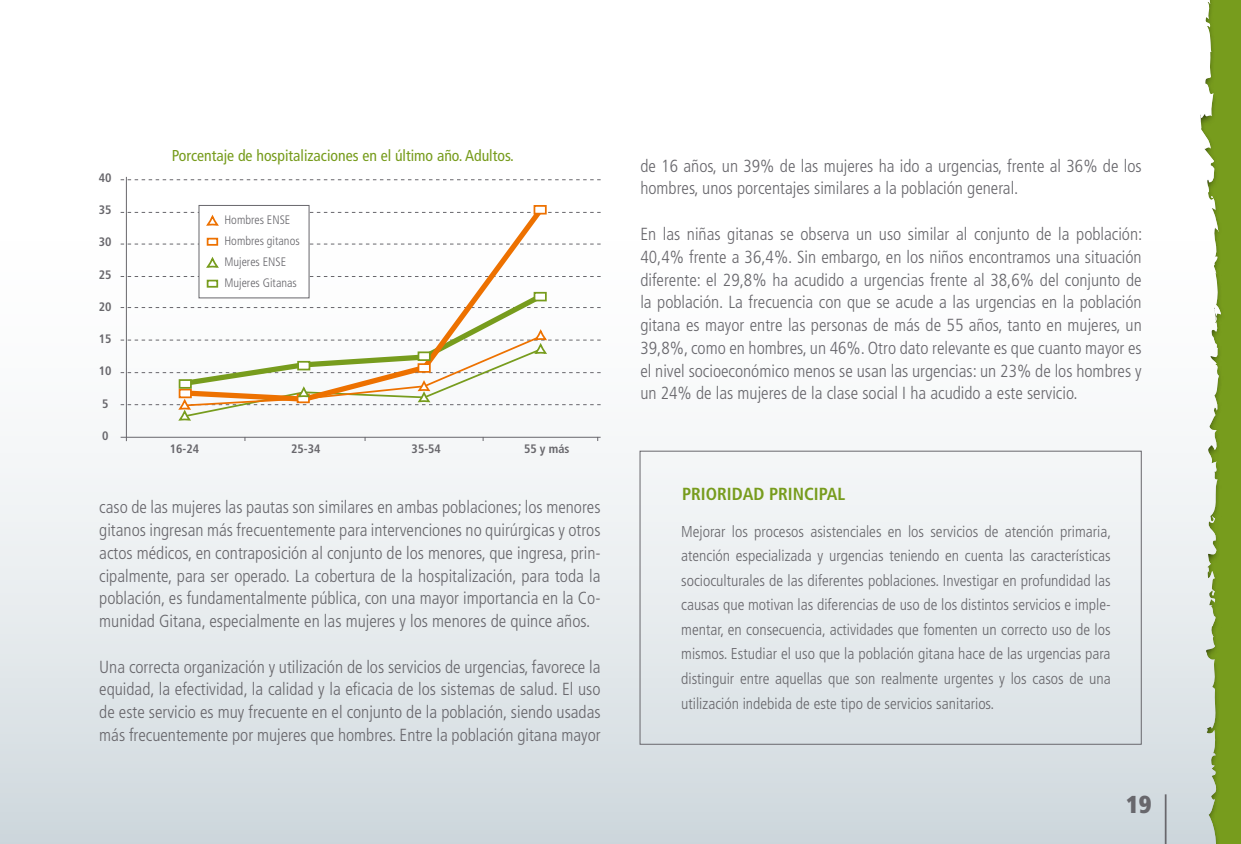
<style>
.page{position:relative;width:1241px;height:844px;background:#fff}
.page>*{position:absolute;margin:0;border:0;box-sizing:border-box;transform-origin:0 0}
.t1{font:900 condensed 24.5px "Frutiger";color:#68676c}
.t2{font:300 condensed 17.5px/22.8px "Frutiger";color:#68676c;text-align:justify}
.t3{font:700 condensed 17.5px "Frutiger";color:#779c1d}
.t4{font:300 condensed 15.75px/24.5px "Frutiger";color:#68676c;text-align:justify}
.t5{font:condensed 15.75px "Frutiger";color:#779c1d}
.t6{font:300 condensed 12.25px/21px "Frutiger";color:#68676c}
.t7{font:700 condensed 12.25px "Frutiger";color:#68676c}
</style>
<div class="page">
<div style="left:0;top:240px;width:1240px;height:603px;background:linear-gradient(to bottom,#fff,#d2dadf)"></div>
<hr style="left:1164px;top:794px;width:2px;height:49px;background:#68676c">
<div style="left:639px;top:450px;width:502px;height:294px;border:1px solid #68676c"></div>
<div style="left:1199px;top:0;width:41px;height:843px;background:#000;opacity:.75"></div>
<hr style="left:126px;top:177px;width:1px;height:264px;background:#68676c">
<hr style="left:121px;top:436px;width:479px;height:1px;background:#68676c">
<svg style="left:121px;top:276px;width:479px;height:1px"></svg>
<svg style="left:121px;top:243px;width:479px;height:1px"></svg>
<svg style="left:121px;top:179px;width:479px;height:1px"></svg>
<svg style="left:180px;top:205px;width:369px;height:83px"></svg>
<div style="left:533px;top:205px;width:13px;height:9px;background:#fff;border:2px solid #ed7100"></div>
<div style="left:198px;top:205px;width:111px;height:93px;background:#fff;border:1px solid #68676c"></div>
<svg style="left:207px;top:238px;width:11px;height:8px"></svg>
<svg style="left:207px;top:279px;width:11px;height:8px"></svg>
<svg style="left:121px;top:212px;width:479px;height:15px"></svg>
<svg style="left:206px;top:257px;width:13px;height:11px"></svg>
<svg style="left:121px;top:288px;width:479px;height:133px"></svg>
<p class="t7" style="left:99px;top:170px;width:14px">40</p>
<p class="t7" style="left:99px;top:202px;width:14px">35</p>
<p class="t7" style="left:99px;top:235px;width:14px">30</p>
<p class="t7" style="left:99px;top:267px;width:14px">25</p>
<p class="t7" style="left:99px;top:299px;width:14px">20</p>
<p class="t7" style="left:99px;top:331px;width:14px">15</p>
<p class="t7" style="left:99px;top:364px;width:14px">10</p>
<p class="t7" style="left:102px;top:396px;width:8px">5</p>
<p class="t7" style="left:102px;top:428px;width:8px">0</p>
<p class="t5" style="left:172px;top:146px;width:343px">Porcentaje de hospitalizaciones en el último año. Adultos.</p>
<p class="t6" style="left:224px;top:210px;width:77px">Hombres ENSE<br>Hombres gitanos<br>Mujeres ENSE<br>Mujeres Gitanas</p>
<p class="t7" style="left:170px;top:441px;width:31px">16-24</p>
<p class="t7" style="left:291px;top:441px;width:31px">25-34</p>
<p class="t7" style="left:411px;top:441px;width:31px">35-54</p>
<p class="t7" style="left:524px;top:441px;width:47px">55 y más</p>
<p class="t2" style="left:99px;top:496px;width:503px">caso de las mujeres las pautas son similares en ambas poblaciones; los menores gitanos ingresan más frecuentemente para intervenciones no quirúrgicas y otros actos médicos, en contraposición al conjunto de los menores, que ingresa, prin&shy;cipalmente, para ser operado. La cobertura de la hospitalización, para toda la población, es fundamentalmente pública, con una mayor importancia en la Co&shy;munidad Gitana, especialmente en las mujeres y los menores de quince años.</p>
<p class="t2" style="left:99px;top:655px;width:503px">Una correcta organización y utilización de los servicios de urgencias, favorece la equidad, la efectividad, la calidad y la eficacia de los sistemas de salud. El uso de este servicio es muy frecuente en el conjunto de la población, siendo usadas más frecuentemente por mujeres que hombres. Entre la población gitana mayor</p>
<p class="t2" style="left:640px;top:154px;width:503px">de 16 años, un 39% de las mujeres ha ido a urgencias, frente al 36% de los hombres, unos porcentajes similares a la población general.</p>
<p class="t2" style="left:640px;top:223px;width:503px">En las niñas gitanas se observa un uso similar al conjunto de la población:<br>40,4% frente a 36,4%. Sin embargo, en los niños encontramos una situación diferente: el 29,8% ha acudido a urgencias frente al 38,6% del conjunto de la población. La frecuencia con que se acude a las urgencias en la población gitana es mayor entre las personas de más de 55 años, tanto en mujeres, un 39,8%, como en hombres, un 46%. Otro dato relevante es que cuanto mayor es el nivel socioeconómico menos se usan las urgencias: un 23% de los hombres y un 24% de las mujeres de la clase social I ha acudido a este servicio.</p>
<p class="t3" style="left:682px;top:483px;width:165px">PRIORIDAD PRINCIPAL</p>
<p class="t4" style="left:681px;top:519px;width:431px">Mejorar los procesos asistenciales en los servicios de atención primaria, atención especializada y urgencias teniendo en cuenta las características socioculturales de las diferentes poblaciones. Investigar en profundidad las causas que motivan las diferencias de uso de los distintos servicios e imple&shy;mentar, en consecuencia, actividades que fomenten un correcto uso de los mismos. Estudiar el uso que la población gitana hace de las urgencias para distinguir entre aquellas que son realmente urgentes y los casos de una utilización indebida de este tipo de servicios sanitarios.</p>
<h1 class="t1" style="left:1125px;top:788px;width:27px">19</h1>
</div>
